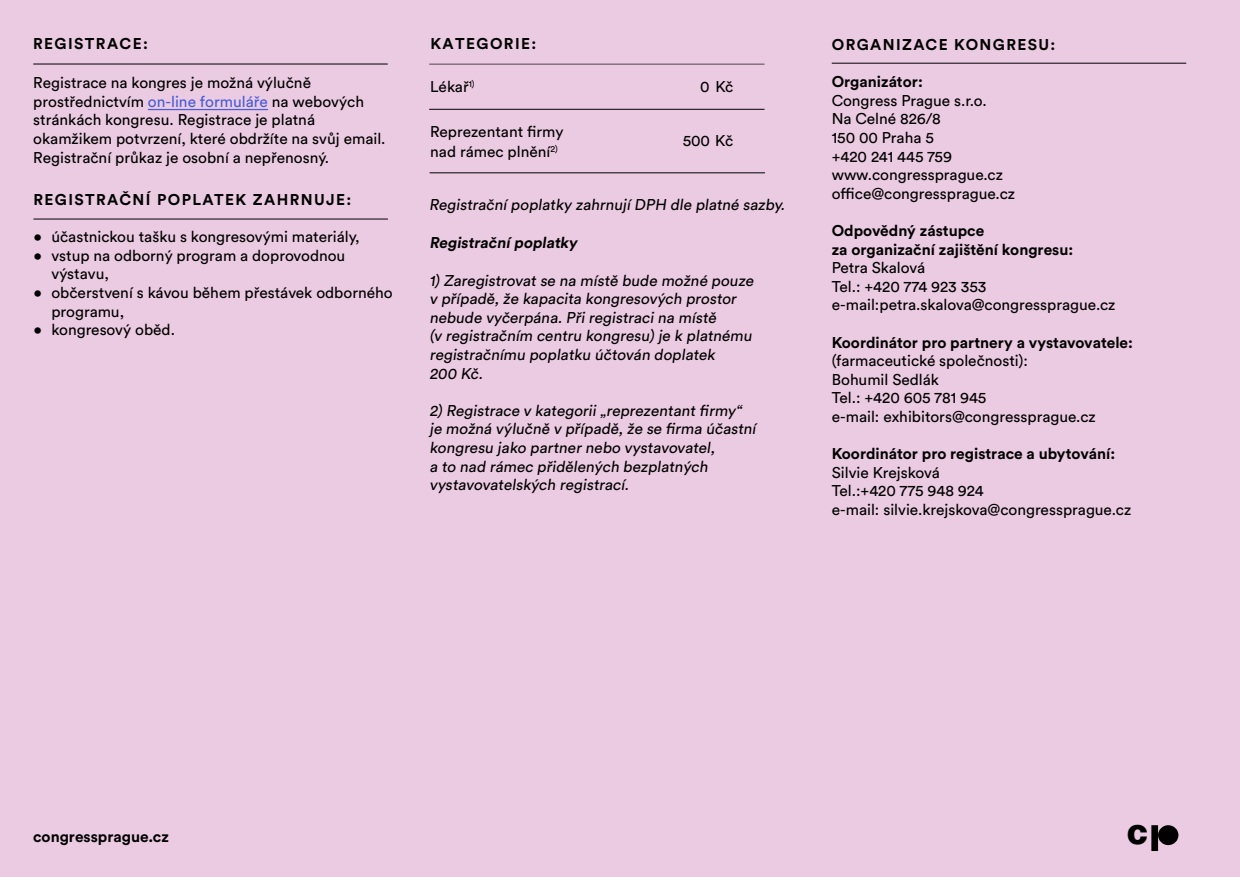
<style>
.page{position:relative;width:1240px;height:877px;background:#ebcbe1}
.page>*{position:absolute;margin:0;border:0;box-sizing:border-box;transform-origin:0 0}
.t1{font:800 36.8px "Neue Haas Unica";color:#000}
.t2{font:15.5px/18.6px "Circular Pro";color:#000}
.t3{font:700 15.5px/18.6px "Circular Pro";color:#000}
.t4{font:700 15.5px "Circular Pro";letter-spacing:.09em;color:#000}
.s1{color:#485cdb}
</style>
<div class="page">
<div style="left:1158px;top:825px;width:20px;height:20px;background:#000;border-radius:50%"></div>
<div style="left:1151px;top:825px;width:7px;height:26px;background:#000"></div>
<hr style="left:33px;top:219px;width:355px;height:1px;background:#000">
<hr style="left:429px;top:64px;width:336px;height:1px;background:#000">
<hr style="left:429px;top:109px;width:336px;height:1px;background:#000">
<hr style="left:430px;top:173px;width:335px;height:1px;background:#000">
<hr style="left:832px;top:63px;width:354px;height:1px;background:#000">
<hr style="left:33px;top:64px;width:355px;height:1px;background:#000">
<hr style="left:148px;top:109px;width:120px;height:1px;background:#485cdb">
<p class="t4" style="left:33px;top:33px;width:116px">REGISTRACE:</p>
<p class="t2" style="left:33px;top:73px;width:354px">Registrace na kongres je možná výlučně prostřednictvím <span class="s1">on-line formuláře</span> na webových stránkách kongresu. Registrace je platná okamžikem potvrzení, které obdržíte na svůj email.<br>Registrační průkaz je osobní a nepřenosný.</p>
<p class="t4" style="left:33px;top:189px;width:319px">REGISTRAČNÍ POPLATEK ZAHRNUJE:</p>
<p class="t2" style="left:33px;top:227px;width:328px">• účastnickou tašku s kongresovými materiály,</p>
<p class="t2" style="left:51px;top:245px;width:296px;text-indent:-18px">• vstup na odborný program a doprovodnou výstavu,</p>
<p class="t2" style="left:51px;top:282px;width:343px;text-indent:-18px">• občerstvení s kávou během přestávek odborného programu,</p>
<p class="t2" style="left:33px;top:320px;width:143px">• kongresový oběd.</p>
<p class="t4" style="left:430px;top:33px;width:108px">KATEGORIE:</p>
<p class="t2" style="left:430px;top:77px;width:46px">Lékař<sup>1)</sup></p>
<p class="t2" style="left:700px;top:77px;width:35px">0 Kč</p>
<p class="t2" style="left:430px;top:122px;width:135px">Reprezentant firmy</p>
<p class="t2" style="left:683px;top:131px;width:52px">500 Kč</p>
<p class="t2" style="left:430px;top:142px;width:129px">nad rámec plnění<sup>2)</sup></p>
<p class="t2" style="left:429px;top:194px;width:360px">Registrační poplatky zahrnují DPH dle platné sazby.</p>
<p class="t3" style="left:429px;top:233px;width:152px">Registrační poplatky</p>
<p class="t2" style="left:429px;top:270px;width:329px">1) Zaregistrovat se na místě bude možné pouze v případě, že kapacita kongresových prostor nebude vyčerpána. Při registraci na místě<br>(v registračním centru kongresu) je k platnému registračnímu poplatku účtován doplatek<br>200 Kč.</p>
<p class="t2" style="left:429px;top:400px;width:328px">2) Registrace v kategorii „reprezentant firmy“ je možná výlučně v případě, že se firma účastní kongresu jako partner nebo vystavovatel,<br>a to nad rámec přidělených bezplatných vystavovatelských registrací.</p>
<p class="t4" style="left:832px;top:34px;width:225px">ORGANIZACE KONGRESU:</p>
<p class="t3" style="left:832px;top:72px;width:93px">Organizátor:</p>
<p class="t2" style="left:832px;top:90px;width:185px">Congress Prague s.r.o.<br>Na Celné 826/8<br>150 00 Praha 5<br>+420 241 445 759 www.congressprague.cz office@congressprague.cz</p>
<p class="t3" style="left:832px;top:221px;width:243px">Odpovědný zástupce<br>za organizační zajištění kongresu:</p>
<p class="t2" style="left:832px;top:258px;width:285px">Petra Skalová<br>Tel.: +420 774 923 353 e-mail:petra.skalova@congressprague.cz</p>
<p class="t3" style="left:832px;top:332px;width:303px">Koordinátor pro partnery a vystavovatele:</p>
<p class="t2" style="left:832px;top:351px;width:266px">(farmaceutické společnosti):<br>Bohumil Sedlák<br>Tel.: +420 605 781 945<br>e-mail: exhibitors@congressprague.cz</p>
<p class="t3" style="left:832px;top:444px;width:285px">Koordinátor pro registrace a ubytování:</p>
<p class="t2" style="left:832px;top:462px;width:301px">Silvie Krejsková<br>Tel.:+420 775 948 924<br>e-mail: silvie.krejskova@congressprague.cz</p>
<p class="t3" style="left:33px;top:826px;width:137px">congressprague.cz</p>
<h1 class="t1" style="left:1127px;top:802px;width:23px">c</h1>
</div>
